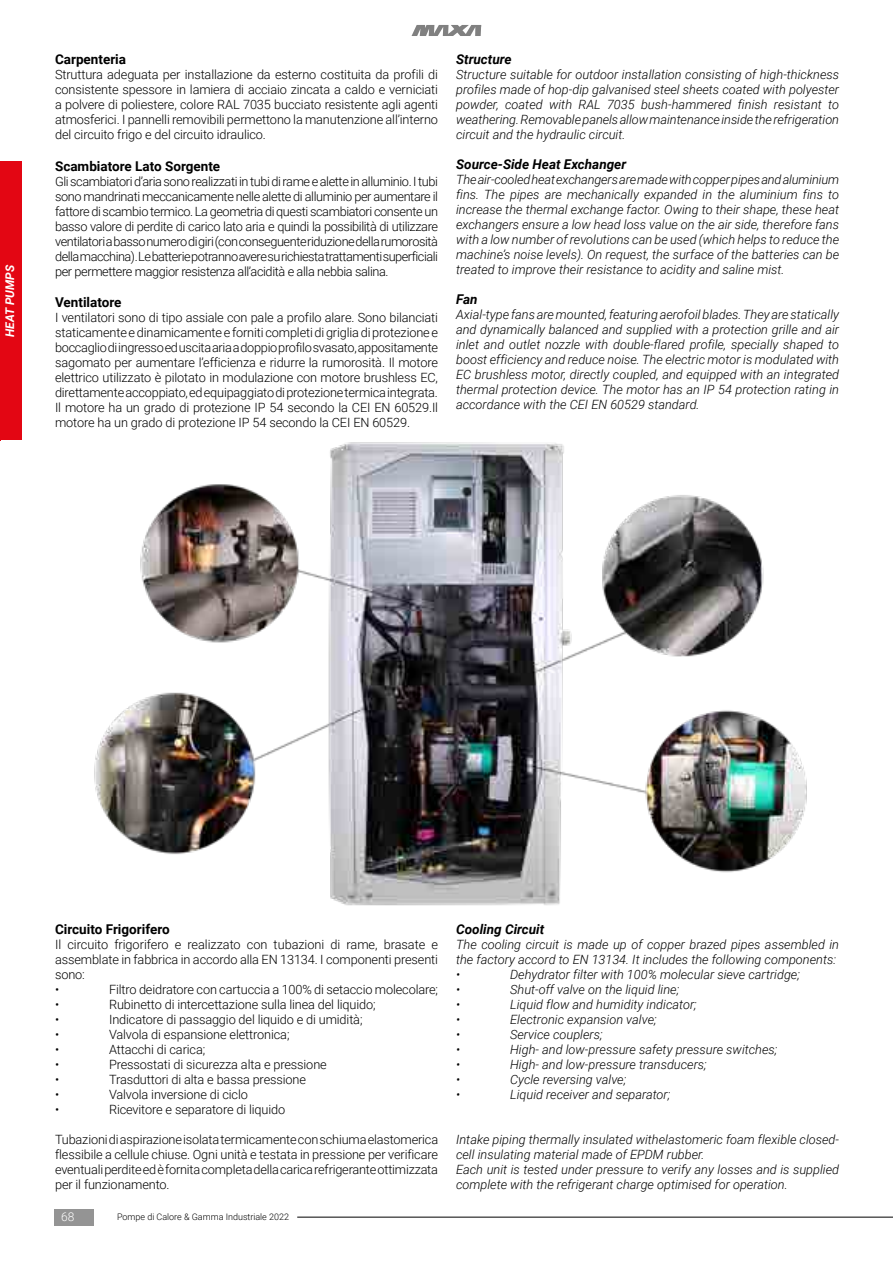
<style>
.page{position:relative;width:893px;height:1263px;background:#fff}
.page>*{position:absolute;margin:0;border:0;box-sizing:border-box;transform-origin:0 0}
.t1{font:700 13.5px "Roboto";color:#000}
.t2{font:italic 700 13.5px "Roboto";color:#000}
.t3{font:300 12.75px/15px "Roboto";letter-spacing:-.01em;color:#000;text-align:justify}
.t4{font:italic 300 12.75px/15px "Roboto";color:#000;text-align:justify}
.t5{font:italic 700 12px "Roboto";letter-spacing:-.005em;color:#fff}
.t6{font:300 12px "Roboto";color:#fff}
.t7{font:300 9px "Roboto";color:#000}
</style>
<div class="page">
<img style="left:94px;top:442px;width:713px;height:464px">
<div style="left:0;top:162px;width:21px;height:278px;background:#e30613"></div>
<svg style="left:411px;top:25px;width:70px;height:11px"></svg>
<div style="left:54px;top:1209px;width:40px;height:16px;background:#949494"></div>
<hr style="left:297px;top:1217px;width:596px;height:1px;background:#000">
<p class="t5" style="left:2px;top:337px;width:74px;rotate:-90deg">HEAT PUMPS</p>
<p class="t1" style="left:55px;top:50px;width:73px">Carpenteria</p>
<p class="t3" style="left:55px;top:67px;width:384px">Struttura adeguata per installazione da esterno costituita da profili di consistente spessore in lamiera di acciaio zincata a caldo e verniciati a polvere di poliestere, colore RAL 7035 bucciato resistente agli agenti atmosferici. I pannelli removibili permettono la manutenzione all’interno del circuito frigo e del circuito idraulico.</p>
<p class="t1" style="left:55px;top:156px;width:167px">Scambiatore Lato Sorgente</p>
<p class="t3" style="left:55px;top:173px;width:384px">Gli scambiatori d’aria sono realizzati in tubi di rame e alette in alluminio. I tubi sono mandrinati meccanicamente nelle alette di alluminio per aumentare il fattore di scambio termico. La geometria di questi scambiatori consente un basso valore di perdite di carico lato aria e quindi la possibilità di utilizzare ventilatori a basso numero di giri (con conseguente riduzione della rumorosità della macchina). Le batterie potranno avere su richiesta trattamenti superficiali per permettere maggior resistenza all’acidità e alla nebbia salina.</p>
<p class="t1" style="left:55px;top:293px;width:68px">Ventilatore</p>
<p class="t3" style="left:55px;top:310px;width:385px">I ventilatori sono di tipo assiale con pale a profilo alare. Sono bilanciati staticamente e dinamicamente e forniti completi di griglia di protezione e boccaglio di ingresso ed uscita aria a doppio profilo svasato, appositamente sagomato per aumentare l’efficienza e ridurre la rumorosità. Il motore elettrico utilizzato è pilotato in modulazione con motore brushless EC, direttamente accoppiato, ed equipaggiato di protezione termica integrata.<br>Il motore ha un grado di protezione IP 54 secondo la CEI EN 60529.Il motore ha un grado di protezione IP 54 secondo la CEI EN 60529.</p>
<p class="t2" style="left:456px;top:50px;width:57px">Structure</p>
<p class="t4" style="left:456px;top:67px;width:385px">Structure suitable for outdoor installation consisting of high-thickness profiles made of hop-dip galvanised steel sheets coated with polyester powder, coated with RAL 7035 bush-hammered finish resistant to weathering. Removable panels allow maintenance inside the refrigeration circuit and the hydraulic circuit.</p>
<p class="t2" style="left:456px;top:155px;width:172px">Source-Side Heat Exchanger</p>
<p class="t4" style="left:456px;top:172px;width:385px">The air-cooled heat exchangers are made with copper pipes and aluminium fins. The pipes are mechanically expanded in the aluminium fins to increase the thermal exchange factor. Owing to their shape, these heat exchangers ensure a low head loss value on the air side, therefore fans with a low number of revolutions can be used (which helps to reduce the machine’s noise levels). On request, the surface of the batteries can be treated to improve their resistance to acidity and saline mist.</p>
<p class="t2" style="left:456px;top:290px;width:23px">Fan</p>
<p class="t4" style="left:456px;top:307px;width:385px">Axial-type fans are mounted, featuring aerofoil blades. They are statically and dynamically balanced and supplied with a protection grille and air inlet and outlet nozzle with double-flared profile, specially shaped to boost efficiency and reduce noise. The electric motor is modulated with EC brushless motor, directly coupled, and equipped with an integrated thermal protection device. The motor has an IP 54 protection rating in accordance with the CEI EN 60529 standard.</p>
<p class="t1" style="left:55px;top:920px;width:116px">Circuito Frigorifero</p>
<p class="t3" style="left:55px;top:936px;width:384px;text-align:left">Il circuito frigorifero e realizzato con tubazioni di rame, brasate e assemblate in fabbrica in accordo alla EN 13134. I componenti presenti sono:<br>•</p>
<p class="t3" style="left:109px;top:981px;width:331px">Filtro deidratore con cartuccia a 100% di setaccio molecolare;</p>
<p class="t3" style="left:55px;top:996px;width:6px">•</p>
<p class="t3" style="left:109px;top:996px;width:268px">Rubinetto di intercettazione sulla linea del liquido;</p>
<p class="t3" style="left:55px;top:1011px;width:6px">•</p>
<p class="t3" style="left:109px;top:1011px;width:255px">Indicatore di passaggio del liquido e di umidità;</p>
<p class="t3" style="left:55px;top:1026px;width:6px">•</p>
<p class="t3" style="left:109px;top:1026px;width:182px">Valvola di espansione elettronica;</p>
<p class="t3" style="left:55px;top:1041px;width:6px">•</p>
<p class="t3" style="left:109px;top:1041px;width:98px">Attacchi di carica;</p>
<p class="t3" style="left:55px;top:1056px;width:6px">•</p>
<p class="t3" style="left:109px;top:1056px;width:219px">Pressostati di sicurezza alta e pressione</p>
<p class="t3" style="left:55px;top:1071px;width:6px">•</p>
<p class="t3" style="left:109px;top:1071px;width:198px">Trasduttori di alta e bassa pressione</p>
<p class="t3" style="left:55px;top:1086px;width:6px">•</p>
<p class="t3" style="left:109px;top:1086px;width:140px">Valvola inversione di ciclo</p>
<p class="t3" style="left:55px;top:1101px;width:6px">•</p>
<p class="t3" style="left:109px;top:1101px;width:178px">Ricevitore e separatore di liquido</p>
<p class="t3" style="left:55px;top:1131px;width:385px">Tubazioni di aspirazione isolata termicamente con schiuma elastomerica flessibile a cellule chiuse. Ogni unità e testata in pressione per verificare eventuali perdite ed è fornita completa della carica refrigerante ottimizzata per il funzionamento.</p>
<p class="t6" style="left:61px;top:1208px;width:15px">68</p>
<p class="t7" style="left:117px;top:1210px;width:174px">Pompe di Calore &amp; Gamma Industriale 2022</p>
<p class="t2" style="left:456px;top:920px;width:90px">Cooling Circuit</p>
<p class="t4" style="left:456px;top:936px;width:385px;text-align:left">The cooling circuit is made up of copper brazed pipes assembled in the factory accord to EN 13134. It includes the following components: •</p>
<p class="t4" style="left:510px;top:966px;width:291px">Dehydrator filter with 100% molecular sieve cartridge;</p>
<p class="t4" style="left:456px;top:981px;width:6px">•</p>
<p class="t4" style="left:510px;top:981px;width:171px">Shut-off valve on the liquid line;</p>
<p class="t4" style="left:456px;top:996px;width:6px">•</p>
<p class="t4" style="left:510px;top:996px;width:188px">Liquid flow and humidity indicator;</p>
<p class="t4" style="left:456px;top:1011px;width:6px">•</p>
<p class="t4" style="left:510px;top:1011px;width:148px">Electronic expansion valve;</p>
<p class="t4" style="left:456px;top:1026px;width:6px">•</p>
<p class="t4" style="left:510px;top:1026px;width:94px">Service couplers;</p>
<p class="t4" style="left:456px;top:1041px;width:6px">•</p>
<p class="t4" style="left:510px;top:1041px;width:269px">High- and low-pressure safety pressure switches;</p>
<p class="t4" style="left:456px;top:1056px;width:6px">•</p>
<p class="t4" style="left:510px;top:1056px;width:198px">High- and low-pressure transducers;</p>
<p class="t4" style="left:456px;top:1071px;width:6px">•</p>
<p class="t4" style="left:510px;top:1071px;width:118px">Cycle reversing valve;</p>
<p class="t4" style="left:456px;top:1086px;width:6px">•</p>
<p class="t4" style="left:510px;top:1086px;width:162px">Liquid receiver and separator;</p>
<p class="t4" style="left:456px;top:1131px;width:385px;text-align:left">Intake piping thermally insulated withelastomeric foam flexible closed&shy;cell insulating material made of EPDM rubber.<br>Each unit is tested under pressure to verify any losses and is supplied complete with the refrigerant charge optimised for operation.</p>
</div>
